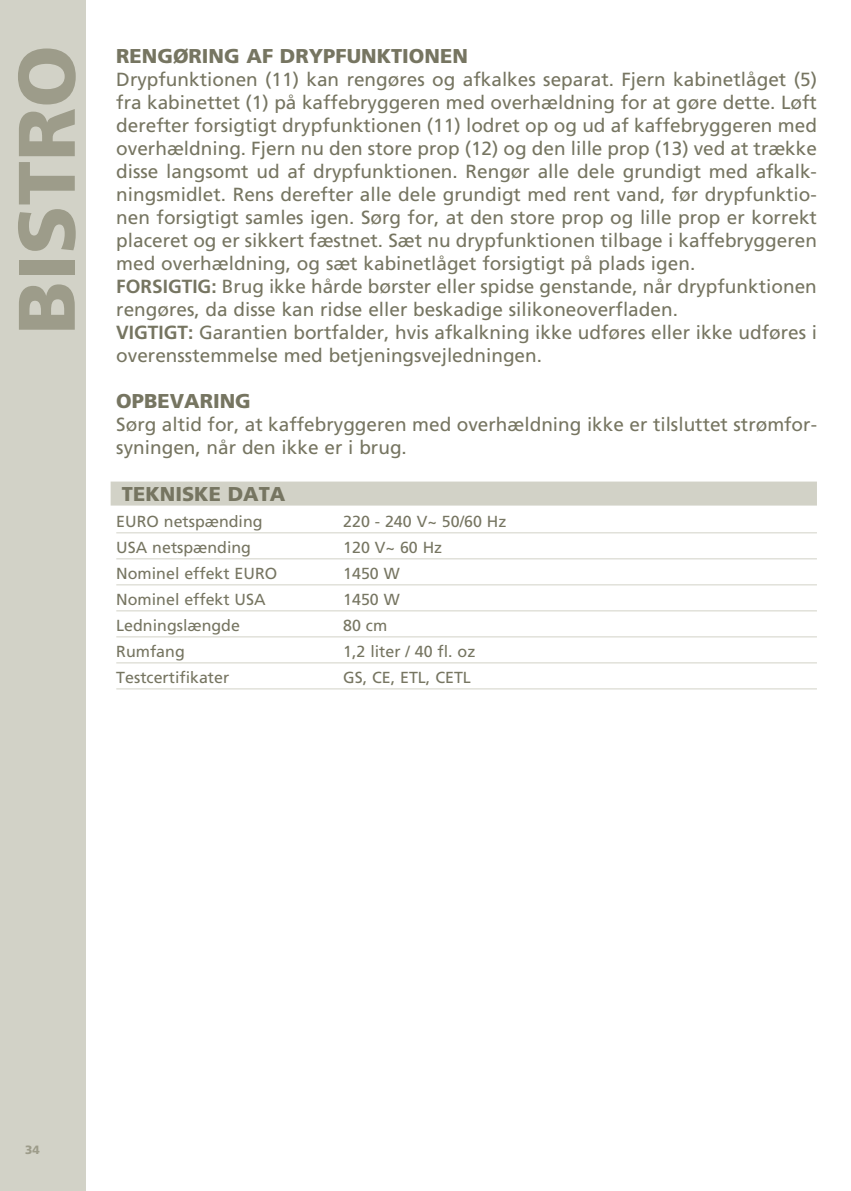
<style>
.page{position:relative;width:851px;height:1191px;background:#fff}
.page>*{position:absolute;margin:0;border:0;box-sizing:border-box;transform-origin:0 0}
.t1{font:900 80px "Frutiger";color:#9d9c8a}
.t2{font:900 20px "Frutiger";color:#767561}
.t3{font:19px/23px "Frutiger";color:#767561}
.t4{font:16px "Frutiger";color:#767561}
.t5{font:900 12px "Frutiger";color:#9d9c8a}
.s1{font-weight:700}
</style>
<div class="page">
<div style="left:0;top:1px;width:85px;height:1190px;background:#d2d2c7"></div>
<div style="left:111px;top:481px;width:705px;height:24px;background:#d2d2c7"></div>
<hr style="left:116px;top:532px;width:700px;height:1px;background:#d2d2c7">
<hr style="left:116px;top:558px;width:700px;height:1px;background:#d2d2c7">
<hr style="left:116px;top:584px;width:700px;height:1px;background:#d2d2c7">
<hr style="left:116px;top:610px;width:700px;height:1px;background:#d2d2c7">
<hr style="left:116px;top:636px;width:700px;height:1px;background:#d2d2c7">
<hr style="left:116px;top:662px;width:700px;height:1px;background:#d2d2c7">
<hr style="left:116px;top:688px;width:700px;height:1px;background:#d2d2c7">
<h1 class="t1" style="left:-2px;top:334px;width:291px;rotate:-90deg">BISTRO</h1>
<p class="t2" style="left:116px;top:44px;width:353px">RENGØRING AF DRYPFUNKTIONEN</p>
<p class="t3" style="left:116px;top:68px;width:702px">Drypfunktionen (11) kan rengøres og afkalkes separat. Fjern kabinetlåget (5) fra kabinettet (1) på kaffebryggeren med overhældning for at gøre dette. Løft derefter forsigtigt drypfunktionen (11) lodret op og ud af kaffebryggeren med overhældning. Fjern nu den store prop (12) og den lille prop (13) ved at trække disse langsomt ud af drypfunktionen. Rengør alle dele grundigt med afkalk&shy;ningsmidlet. Rens derefter alle dele grundigt med rent vand, før drypfunktio&shy;nen forsigtigt samles igen. Sørg for, at den store prop og lille prop er korrekt placeret og er sikkert fæstnet. Sæt nu drypfunktionen tilbage i kaffebryggeren med overhældning, og sæt kabinetlåget forsigtigt på plads igen.<br><span class="s1">FORSIGTIG:</span> Brug ikke hårde børster eller spidse genstande, når drypfunktionen rengøres, da disse kan ridse eller beskadige silikoneoverfladen.<br><span class="s1">VIGTIGT:</span> Garantien bortfalder, hvis afkalkning ikke udføres eller ikke udføres i overensstemmelse med betjeningsvejledningen.</p>
<p class="t2" style="left:116px;top:389px;width:136px">OPBEVARING</p>
<p class="t3" style="left:116px;top:413px;width:702px">Sørg altid for, at kaffebryggeren med overhældning ikke er tilsluttet strømfor&shy;syningen, når den ikke er i brug.</p>
<p class="t2" style="left:122px;top:482px;width:165px">TEKNISKE DATA</p>
<p class="t4" style="left:116px;top:512px;width:148px">EURO netspænding</p>
<p class="t4" style="left:343px;top:512px;width:165px">220 - 240 V~ 50/60 Hz</p>
<p class="t4" style="left:116px;top:538px;width:136px">USA netspænding</p>
<p class="t4" style="left:343px;top:538px;width:100px">120 V~ 60 Hz</p>
<p class="t4" style="left:116px;top:564px;width:162px">Nominel effekt EURO</p>
<p class="t4" style="left:343px;top:564px;width:58px">1450 W</p>
<p class="t4" style="left:116px;top:590px;width:151px">Nominel effekt USA</p>
<p class="t4" style="left:343px;top:590px;width:58px">1450 W</p>
<p class="t4" style="left:116px;top:616px;width:125px">Ledningslængde</p>
<p class="t4" style="left:343px;top:616px;width:46px">80 cm</p>
<p class="t4" style="left:116px;top:642px;width:70px">Rumfang</p>
<p class="t4" style="left:343px;top:642px;width:134px">1,2 liter / 40 fl. oz</p>
<p class="t4" style="left:116px;top:668px;width:114px">Testcertifikater</p>
<p class="t4" style="left:343px;top:668px;width:129px">GS, CE, ETL, CETL</p>
<p class="t5" style="left:25px;top:1142px;width:16px">34</p>
</div>
